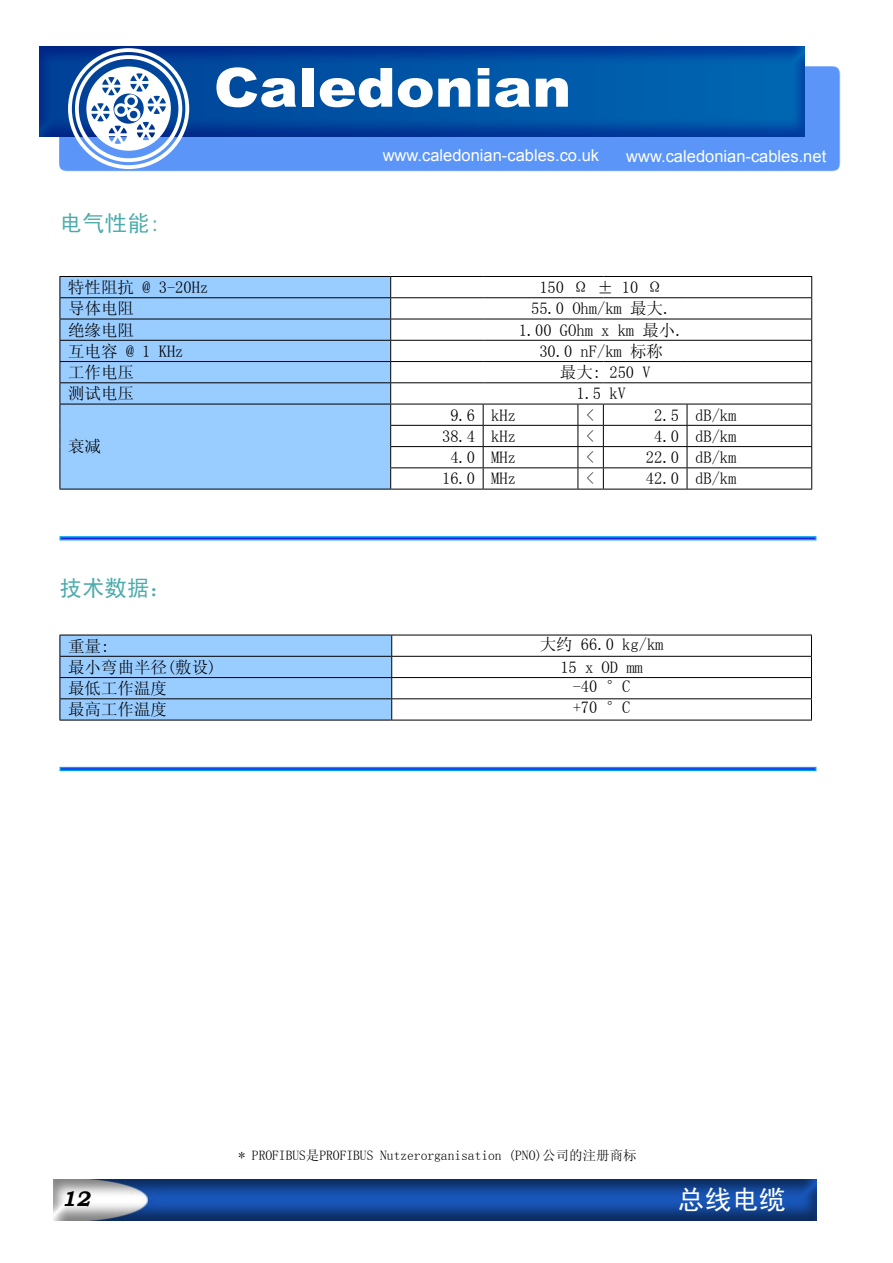
<style>
.page{position:relative;width:893px;height:1263px;background:#fff}
.page>*{position:absolute;margin:0;border:0;box-sizing:border-box;transform-origin:0 0}
.t1{font:900 54px "Arial";color:#fff;scale:1.08 1}
.t2{font:27px "Sim Hei";color:#fff}
.t3{font:22.5px "Sim Hei";color:#4eabab}
.t4{font:italic 700 21px "Bookman Old Style";color:#000}
.t5{font:16.5px "Sim Sun";color:#000}
.t6{font:16.5px "Arial";color:#fff}
.t7{font:13.5px "Sim Sun";color:#000}
</style>
<div class="page">
<div style="left:52px;top:1177px;width:765px;height:45px;background:#000;opacity:.5"></div>
<div style="left:59px;top:66px;width:818px;height:142px;background:#1368f4;opacity:.7"></div>
<div style="left:39px;top:43px;width:766px;height:96px;background:#001ec3;opacity:.5"></div>
<svg style="left:68px;top:48px;width:121px;height:121px"></svg>
<div style="left:61px;top:277px;width:329px;height:212px;background:#9cf"></div>
<svg style="left:391px;top:277px;width:420px;height:212px"></svg>
<svg style="left:60px;top:277px;width:1px;height:212px"></svg>
<hr style="left:60px;top:276px;width:331px;height:1px;background:#000">
<hr style="left:391px;top:276px;width:92px;height:1px;background:#000">
<hr style="left:483px;top:276px;width:95px;height:1px;background:#000">
<svg style="left:578px;top:276px;width:25px;height:1px"></svg>
<hr style="left:603px;top:276px;width:84px;height:1px;background:#000">
<hr style="left:687px;top:276px;width:125px;height:1px;background:#000">
<hr style="left:60px;top:297px;width:331px;height:1px;background:#000">
<hr style="left:391px;top:297px;width:92px;height:1px;background:#000">
<hr style="left:483px;top:297px;width:95px;height:1px;background:#000">
<svg style="left:578px;top:297px;width:25px;height:1px"></svg>
<hr style="left:603px;top:297px;width:84px;height:1px;background:#000">
<hr style="left:687px;top:297px;width:125px;height:1px;background:#000">
<hr style="left:60px;top:319px;width:331px;height:1px;background:#000">
<hr style="left:391px;top:319px;width:92px;height:1px;background:#000">
<hr style="left:483px;top:319px;width:95px;height:1px;background:#000">
<svg style="left:578px;top:319px;width:25px;height:1px"></svg>
<hr style="left:603px;top:319px;width:84px;height:1px;background:#000">
<hr style="left:687px;top:319px;width:125px;height:1px;background:#000">
<hr style="left:60px;top:340px;width:331px;height:1px;background:#000">
<hr style="left:391px;top:340px;width:92px;height:1px;background:#000">
<hr style="left:483px;top:340px;width:95px;height:1px;background:#000">
<svg style="left:578px;top:340px;width:25px;height:1px"></svg>
<hr style="left:603px;top:340px;width:84px;height:1px;background:#000">
<hr style="left:687px;top:340px;width:125px;height:1px;background:#000">
<hr style="left:60px;top:361px;width:331px;height:1px;background:#000">
<hr style="left:391px;top:361px;width:92px;height:1px;background:#000">
<hr style="left:483px;top:361px;width:95px;height:1px;background:#000">
<svg style="left:578px;top:361px;width:25px;height:1px"></svg>
<hr style="left:603px;top:361px;width:84px;height:1px;background:#000">
<hr style="left:687px;top:361px;width:125px;height:1px;background:#000">
<hr style="left:60px;top:382px;width:331px;height:1px;background:#000">
<hr style="left:391px;top:382px;width:92px;height:1px;background:#000">
<hr style="left:483px;top:382px;width:95px;height:1px;background:#000">
<svg style="left:578px;top:382px;width:25px;height:1px"></svg>
<hr style="left:603px;top:382px;width:84px;height:1px;background:#000">
<hr style="left:687px;top:382px;width:125px;height:1px;background:#000">
<hr style="left:60px;top:404px;width:331px;height:1px;background:#000">
<hr style="left:391px;top:404px;width:92px;height:1px;background:#000">
<hr style="left:483px;top:404px;width:95px;height:1px;background:#000">
<hr style="left:603px;top:404px;width:84px;height:1px;background:#000">
<hr style="left:687px;top:404px;width:125px;height:1px;background:#000">
<hr style="left:390px;top:425px;width:93px;height:1px;background:#000">
<hr style="left:483px;top:425px;width:95px;height:1px;background:#000">
<hr style="left:603px;top:425px;width:84px;height:1px;background:#000">
<hr style="left:687px;top:425px;width:125px;height:1px;background:#000">
<hr style="left:390px;top:446px;width:93px;height:1px;background:#000">
<hr style="left:483px;top:446px;width:95px;height:1px;background:#000">
<hr style="left:603px;top:446px;width:84px;height:1px;background:#000">
<hr style="left:687px;top:446px;width:125px;height:1px;background:#000">
<hr style="left:390px;top:467px;width:93px;height:1px;background:#000">
<hr style="left:483px;top:467px;width:95px;height:1px;background:#000">
<hr style="left:603px;top:467px;width:84px;height:1px;background:#000">
<hr style="left:687px;top:467px;width:125px;height:1px;background:#000">
<hr style="left:60px;top:489px;width:331px;height:1px;background:#000">
<hr style="left:391px;top:489px;width:92px;height:1px;background:#000">
<hr style="left:483px;top:489px;width:95px;height:1px;background:#000">
<hr style="left:603px;top:489px;width:84px;height:1px;background:#000">
<hr style="left:687px;top:489px;width:125px;height:1px;background:#000">
<svg style="left:390px;top:277px;width:1px;height:212px"></svg>
<svg style="left:483px;top:404px;width:1px;height:85px"></svg>
<svg style="left:578px;top:404px;width:26px;height:86px"></svg>
<svg style="left:687px;top:404px;width:1px;height:85px"></svg>
<svg style="left:811px;top:277px;width:1px;height:212px"></svg>
<hr style="left:60px;top:720px;width:332px;height:1px;background:#000">
<hr style="left:392px;top:720px;width:420px;height:1px;background:#000">
<svg style="left:60px;top:634px;width:752px;height:86px"></svg>
<div style="left:60px;top:536px;width:756px;height:4px;border:2px solid #00a0e9"></div>
<div style="left:60px;top:767px;width:756px;height:4px;border:2px solid #00a0e9"></div>
<h1 class="t1" style="left:214px;top:48px;width:333px">Caledonian</h1>
<h3 class="t3" style="left:60px;top:212px;width:103px">电气性能:</h3>
<p class="t6" style="left:383px;top:144px;width:218px">www.caledonian-cables.co.uk</p>
<p class="t6" style="left:626px;top:145px;width:201px">www.caledonian-cables.net</p>
<p class="t5" style="left:68px;top:279px;width:142px">特性阻抗 @ 3-20Hz</p>
<p class="t5" style="left:539px;top:279px;width:125px">150 Ω ± 10 Ω</p>
<p class="t5" style="left:68px;top:300px;width:67px">导体电阻</p>
<p class="t5" style="left:531px;top:300px;width:142px">55.0 Ohm/km 最大.</p>
<p class="t5" style="left:68px;top:321px;width:67px">绝缘电阻</p>
<p class="t5" style="left:519px;top:321px;width:166px">1.00 GOhm x km 最小.</p>
<p class="t5" style="left:68px;top:343px;width:117px">互电容 @ 1 KHz</p>
<p class="t5" style="left:539px;top:343px;width:125px">30.0 nF/km 标称</p>
<p class="t5" style="left:68px;top:364px;width:67px">工作电压</p>
<p class="t5" style="left:560px;top:364px;width:92px">最大: 250 V</p>
<p class="t5" style="left:68px;top:385px;width:67px">测试电压</p>
<p class="t5" style="left:576px;top:385px;width:51px">1.5 kV</p>
<p class="t5" style="left:68px;top:438px;width:34px">衰减</p>
<p class="t5" style="left:450px;top:406px;width:67px">9.6 kHz</p>
<p class="t5" style="left:586px;top:406px;width:10px">&lt;</p>
<p class="t5" style="left:654px;top:406px;width:84px">2.5 dB/km</p>
<p class="t5" style="left:442px;top:428px;width:75px">38.4 kHz</p>
<p class="t5" style="left:586px;top:428px;width:10px">&lt;</p>
<p class="t5" style="left:654px;top:428px;width:84px">4.0 dB/km</p>
<p class="t5" style="left:450px;top:449px;width:67px">4.0 MHz</p>
<p class="t5" style="left:586px;top:449px;width:10px">&lt;</p>
<p class="t5" style="left:646px;top:449px;width:92px">22.0 dB/km</p>
<p class="t5" style="left:442px;top:470px;width:75px">16.0 MHz</p>
<p class="t5" style="left:586px;top:470px;width:10px">&lt;</p>
<p class="t5" style="left:646px;top:470px;width:92px">42.0 dB/km</p>
<h3 class="t3" style="left:60px;top:576px;width:114px">技术数据：</h3>
<p class="t5" style="left:68px;top:637px;width:43px">重量:</p>
<p class="t5" style="left:540px;top:635px;width:125px">大约 66.0 kg/km</p>
<p class="t5" style="left:68px;top:659px;width:150px">最小弯曲半径(敷设)</p>
<p class="t5" style="left:560px;top:659px;width:84px">15 x OD mm</p>
<p class="t5" style="left:68px;top:680px;width:100px">最低工作温度</p>
<p class="t5" style="left:573px;top:678px;width:59px">-40 °C</p>
<p class="t5" style="left:68px;top:701px;width:100px">最高工作温度</p>
<p class="t5" style="left:573px;top:699px;width:59px">+70 °C</p>
<p class="t4" style="left:62px;top:1183px;width:30px">12</p>
<p class="t7" style="left:238px;top:1148px;width:400px">* PROFIBUS是PROFIBUS Nutzerorganisation (PNO)公司的注册商标</p>
<h2 class="t2" style="left:678px;top:1186px;width:109px">总线电缆</h2>
</div>
